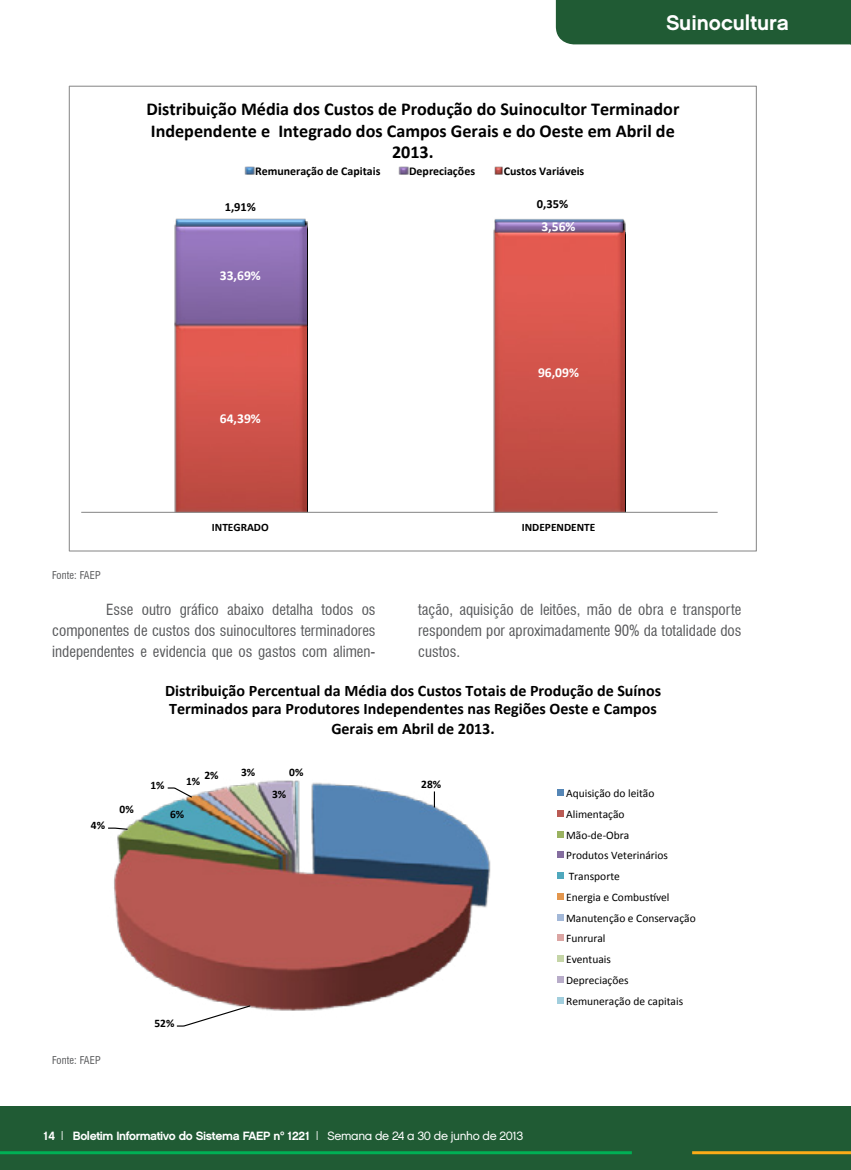
<style>
.page{position:relative;width:851px;height:1170px;background:#fff}
.page>*{position:absolute;margin:0;border:0;box-sizing:border-box;transform-origin:0 0}
.t1{font:21px "Chalet New York Nineteen Sixty";color:#fff}
.t2{font:700 18.15px/21.5px "Calibri";color:#000;text-align:center}
.t3{font:700 16.05px/18.9px "Calibri";color:#000;text-align:center}
.t4{font:condensed 15px/21px "Swiss 721 BT";color:#58595b;text-align:justify}
.t5{font:700 13.65px "Calibri";color:#fff}
.t6{font:700 12.45px "Calibri";color:#000}
.t7{font:12px "Chalet New York Nineteen Sixty";letter-spacing:-.03em;color:#fff}
.t8{font:700 11.85px "Calibri";color:#000}
.t9{font:11.4px/20.7px "Calibri";color:#000}
.t10{font:700 11.4px "Calibri";color:#000}
.t11{font:condensed 10.5px "Swiss 721 BT";letter-spacing:.01em;color:#58595b}
.s1{font-family:"Chalet London Nineteen Eighty"}
</style>
<div class="page">
<div style="left:0;top:1106px;width:850px;height:63px;background:#205b34"></div>
<hr style="left:0;top:1151px;width:631px;height:3px;background:#00b055">
<hr style="left:692px;top:1151px;width:158px;height:3px;background:#fbac18">
<div style="left:555px;top:0;width:296px;height:44px;background:#205b34"></div>
<img style="left:624px;top:223px;width:2px;height:12px">
<img style="left:174px;top:326px;width:132px;height:185px">
<img style="left:493px;top:233px;width:131px;height:278px">
<img style="left:174px;top:228px;width:132px;height:98px">
<img style="left:493px;top:223px;width:131px;height:10px">
<img style="left:174px;top:218px;width:132px;height:10px">
<img style="left:494px;top:219px;width:130px;height:4px">
<hr style="left:81px;top:511px;width:636px;height:2px;background:#929292">
<svg style="left:244px;top:166px;width:11px;height:9px"></svg>
<svg style="left:398px;top:166px;width:11px;height:9px"></svg>
<svg style="left:494px;top:166px;width:9px;height:9px"></svg>
<svg style="left:108px;top:780px;width:456px;height:247px"></svg>
<p class="t1" style="left:666px;top:10px;width:124px">Suinocultura</p>
<p class="t2" style="left:146px;top:98px;width:534px">Distribuição Média dos Custos de Produção do Suinocultor Terminador<br>Independente e Integrado dos Campos Gerais e do Oeste em Abril de<br>2013.</p>
<p class="t8" style="left:255px;top:163px;width:127px">Remuneração de Capitais</p>
<p class="t8" style="left:409px;top:163px;width:67px">Depreciações</p>
<p class="t8" style="left:503px;top:163px;width:82px">Custos Variáveis</p>
<p class="t6" style="left:225px;top:199px;width:33px">1,91%</p>
<p class="t6" style="left:537px;top:195px;width:33px">0,35%</p>
<p class="t5" style="left:220px;top:266px;width:42px">33,69%</p>
<p class="t5" style="left:220px;top:410px;width:42px">64,39%</p>
<p class="t5" style="left:541px;top:218px;width:36px">3,56%</p>
<p class="t5" style="left:538px;top:364px;width:42px">96,09%</p>
<p class="t11" style="left:52px;top:569px;width:50px">Fonte: FAEP</p>
<p class="t10" style="left:212px;top:520px;width:58px">INTEGRADO</p>
<p class="t10" style="left:521px;top:520px;width:75px">INDEPENDENTE</p>
<p class="t4" style="left:52px;top:598px;width:325px;text-indent:54px">Esse outro gráfico abaixo detalha todos os componentes de custos dos suinocultores terminadores independentes e evidencia que os gastos com alimen-</p>
<p class="t4" style="left:418px;top:598px;width:325px">tação, aquisição de leitões, mão de obra e transporte respondem por aproximadamente 90% da totalidade dos custos.</p>
<p class="t10" style="left:91px;top:817px;width:16px">4%</p>
<p class="t10" style="left:120px;top:801px;width:16px">0%</p>
<p class="t11" style="left:52px;top:1054px;width:50px">Fonte: FAEP</p>
<p class="t3" style="left:165px;top:681px;width:497px">Distribuição Percentual da Média dos Custos Totais de Produção de Suínos<br>Terminados para Produtores Independentes nas Regiões Oeste e Campos<br>Gerais em Abril de 2013.</p>
<p class="t10" style="left:204px;top:768px;width:16px">2%</p>
<p class="t10" style="left:241px;top:764px;width:16px">3%</p>
<p class="t10" style="left:150px;top:777px;width:16px">1%</p>
<p class="t10" style="left:186px;top:774px;width:16px">1%</p>
<p class="t10" style="left:170px;top:807px;width:16px">6%</p>
<p class="t10" style="left:289px;top:764px;width:16px">0%</p>
<p class="t10" style="left:272px;top:786px;width:16px">3%</p>
<p class="t10" style="left:154px;top:1015px;width:21px">52%</p>
<p class="t10" style="left:421px;top:777px;width:21px">28%</p>
<p class="t9" style="left:566px;top:783px;width:131px">Aquisição do leitão<br>Alimentação<br>Mão--‐de--‐Obra<br>Produtos Veterinários<br>Transporte<br>Energia e Combus&gt;vel<br>Manutenção e Conservação<br>Funrural<br>Eventuais<br>Depreciações<br>Remuneração de capitais</p>
<p class="t7" style="left:43px;top:1128px;width:481px">14 | Boletim Informativo do Sistema FAEP nº 1221 | <span class="s1">Semana de 24 a 30 de junho de 2013</span></p>
</div>
